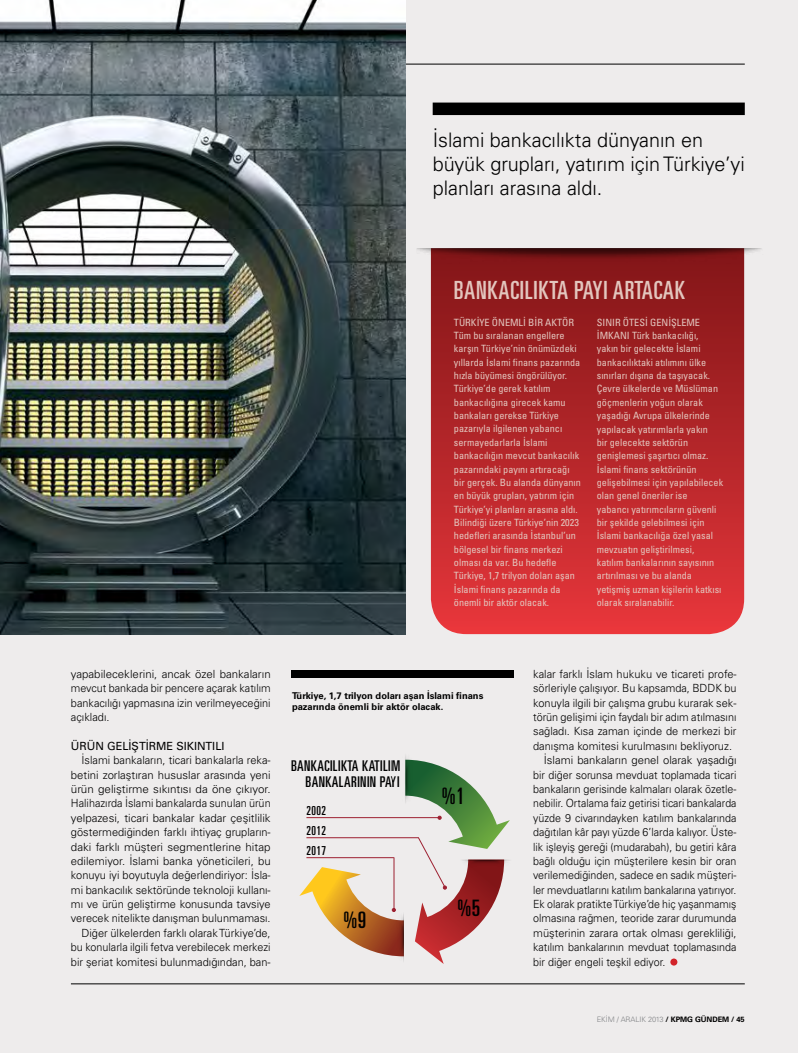
<style>
.page{position:relative;width:798px;height:1053px;background:#fff}
.page>*{position:absolute;margin:0;border:0;box-sizing:border-box;transform-origin:0 0}
.t1{font:ultra-condensed 25px "Univers LT Std";letter-spacing:.03em;color:#e3c6be}
.t2{font:ultra-condensed 22.62px "Univers LT Std";color:#000}
.t3{font:300 20px/23.8px "Univers LT Std";color:#000}
.t4{font:ultra-condensed 14.75px/15.9px "Univers LT Std";letter-spacing:.03em;color:#000;text-align:right}
.t5{font:ultra-condensed 12.38px/19.9px "Univers LT Std";letter-spacing:.03em;color:#000;text-align:justify}
.t6{font:300 11.25px/14.4px "Univers LT Std";color:#000;text-align:justify}
.t7{font:300 11.25px "Univers LT Std";color:#000;scale:.95 1}
.t8{font:300 11.25px "Univers LT Std";color:#000;scale:.94 1}
.t9{font:300 11.25px "Univers LT Std";color:#000;scale:.93 1}
.t10{font:300 11.25px "Univers LT Std";color:#000;scale:.96 1}
.t11{font:11.25px "Univers LT Std";color:#000}
.t12{font:condensed 10px/13.4px "Univers LT Std";color:#e3c6be}
.t13{font:700 9.38px/11.2px "Univers LT Std";color:#000}
.t14{font:300 7.5px "Univers LT Std";letter-spacing:-.01em;color:#808285}
.s1{font-weight:700;color:#000}
</style>
<div class="page">
<div style="left:0;top:0;width:797px;height:1052px;background:#eeecec"></div>
<div style="left:432px;top:103px;width:312px;height:12px;background:#000"></div>
<hr style="left:71px;top:64px;width:673px;height:1px;background:#000">
<hr style="left:71px;top:983px;width:673px;height:1px;background:#000">
<svg style="left:670px;top:958px;width:7px;height:7px"></svg>
<svg style="left:299px;top:759px;width:210px;height:204px"></svg>
<svg style="left:431px;top:325px;width:312px;height:309px;background:#bd2a2d"></svg>
<img style="left:0;top:0;width:405px;height:634px">
<div style="left:291px;top:670px;width:223px;height:8px;background:#000"></div>
<img style="left:417px;top:248px;width:345px;height:77px">
<h3 class="t3" style="left:432px;top:128px;width:313px">İslami bankacılıkta dünyanın en büyük grupları, yatırım için Türkiye’yi planları arasına aldı.</h3>
<h1 class="t1" style="left:454px;top:275px;width:232px">BANKACILI KTA PAYI ARTACAK</h1>
<p class="t12" style="left:454px;top:315px;width:128px">TÜRKİYE ÖNEMLİ BİR AKTÖR<br>Tüm bu sıralanan engellere karşın Türkiye’nin önümüzdeki yıllarda İslami finans pazarında hızla büyümesi öngörülüyor.<br>Türkiye’de gerek katılım bankacılığına girecek kamu bankaları gerekse Türkiye pazarıyla ilgilenen yabancı sermayedarlarla İslami bankacılığın mevcut bankacılık pazarındaki payını artıracağı bir gerçek. Bu alanda dünyanın en büyük grupları, yatırım için<br>Türkiye’yi planları arasına aldı.<br>Bilindiği üzere Türkiye’nin 2023 hedefleri arasında İstanbul’un bölgesel bir finans merkezi olması da var. Bu hedefle<br>Türkiye, 1,7 trilyon doları aşan<br>İslami finans pazarında da önemli bir aktör olacak.</p>
<p class="t12" style="left:596px;top:315px;width:128px">SINIR ÖTESİ GENİŞLEME<br>İMKANI Türk bankacılığı,<br>yakın bir gelecekte İslami bankacılıktaki atılımını ülke sınırları dışına da taşıyacak.<br>Çevre ülkelerde ve Müslüman göçmenlerin yoğun olarak yaşadığı Avrupa ülkelerinde yapılacak yatırımlarla yakın<br>bir gelecekte sektörün genişlemesi şaşırtıcı olmaz.<br>İslami finans sektörünün gelişebilmesi için yapılabilecek olan genel öneriler ise<br>yabancı yatırımcıların güvenli bir şekilde gelebilmesi için<br>İslami bankacılığa özel yasal mevzuatın geliştirilmesi, katılım bankalarının sayısının artırılması ve bu alanda yetişmiş uzman kişilerin katkısı olarak sıralanabilir.</p>
<p class="t6" style="left:71px;top:666px;width:201px">yapabileceklerini, ancak özel bankaların mevcut bankada bir pencere açarak katılım bankacılığı yapmasına izin verilmeyeceğini açıkladı.</p>
<p class="t11" style="left:71px;top:738px;width:155px">ÜRÜN GELİŞTİRME SIKINTILI</p>
<p class="t6" style="left:71px;top:753px;width:201px;text-align:right">İslami bankaların, ticari bankalarla reka&shy;betini zorlaştıran hususlar arasında yeni ürün geliştirme sıkıntısı da öne çıkıyor.<br>Halihazırda İslami bankalarda sunulan ürün yelpazesi, ticari bankalar kadar çeşitlilik göstermediğinden farklı ihtiyaç grupların&shy;daki farklı müşteri segmentlerine hitap edilemiyor. İslami banka yöneticileri, bu konuyu iyi boyutuyla değerlendiriyor: İsla&shy;mi bankacılık sektöründe teknoloji kullanı&shy;mı ve ürün geliştirme konusunda tavsiye verecek nitelikte danışman bulunmaması.<br>Diğer ülkelerden farklı olarak Türkiye’de, bu konularla ilgili fetva verebilecek merkezi bir şeriat komitesi bulunmadığından, ban-</p>
<p class="t13" style="left:292px;top:690px;width:193px">Türkiye, 1,7 trilyon doları aşan İslami finans pazarında önemli bir aktör olacak.</p>
<h3 class="t4" style="left:291px;top:757px;width:110px">BANKACILIKTA KATILIM<br>BANKALARININ PAYI</h3>
<p class="t5" style="left:306px;top:800px;width:21px">2002<br>2012<br>2017</p>
<h2 class="t2" style="left:343px;top:906px;width:24px">%9</h2>
<h2 class="t2" style="left:441px;top:782px;width:24px">%1</h2>
<h2 class="t2" style="left:457px;top:894px;width:24px">%5</h2>
<p class="t6" style="left:533px;top:666px;width:205px">kalar farklı İslam hukuku ve ticareti profe-</p>
<p class="t6" style="left:533px;top:681px;width:205px">sörleriyle çalışıyor. Bu kapsamda, BDDK bu</p>
<p class="t6" style="left:533px;top:695px;width:205px">konuyla ilgili bir çalışma grubu kurarak sek-</p>
<p class="t10" style="left:533px;top:710px;width:213px">törün gelişimi için faydalı bir adım atılmasını</p>
<p class="t6" style="left:533px;top:724px;width:205px">sağladı. Kısa zaman içinde de merkezi bir</p>
<p class="t6" style="left:533px;top:738px;width:200px">danışma komitesi kurulmasını bekliyoruz.</p>
<p class="t6" style="left:543px;top:753px;width:194px">İslami bankaların genel olarak yaşadığı</p>
<p class="t7" style="left:533px;top:767px;width:215px">bir diğer sorunsa mevduat toplamada ticari</p>
<p class="t7" style="left:533px;top:782px;width:215px">bankaların gerisinde kalmaları olarak özetle-</p>
<p class="t8" style="left:533px;top:796px;width:218px">nebilir. Ortalama faiz getirisi ticari bankalarda</p>
<p class="t7" style="left:533px;top:810px;width:215px">yüzde 9 civarındayken katılım bankalarında</p>
<p class="t7" style="left:533px;top:825px;width:215px">dağıtılan kâr payı yüzde 6’larda kalıyor. Üste-</p>
<p class="t7" style="left:533px;top:839px;width:215px">lik işleyiş gereği (mudarabah), bu getiri kâra</p>
<p class="t7" style="left:533px;top:854px;width:215px">bağlı olduğu için müşterilere kesin bir oran</p>
<p class="t7" style="left:533px;top:868px;width:215px">verilemediğinden, sadece en sadık müşteri-</p>
<p class="t9" style="left:533px;top:882px;width:220px">ler mevduatlarını katılım bankalarına yatırıyor.</p>
<p class="t8" style="left:533px;top:897px;width:218px">Ek olarak pratikte Türkiye’de hiç yaşanmamış</p>
<p class="t7" style="left:533px;top:911px;width:215px">olmasına rağmen, teoride zarar durumunda</p>
<p class="t6" style="left:533px;top:925px;width:205px">müşterinin zarara ortak olması gerekliliği,</p>
<p class="t7" style="left:533px;top:940px;width:215px">katılım bankalarının mevduat toplamasında</p>
<p class="t7" style="left:533px;top:954px;width:141px">bir diğer engeli teşkil ediyor.</p>
<p class="t14" style="left:596px;top:1014px;width:149px">EKİM / ARALIK 2013 <span class="s1">/ KPMG GÜNDEM / 45</span></p>
</div>
